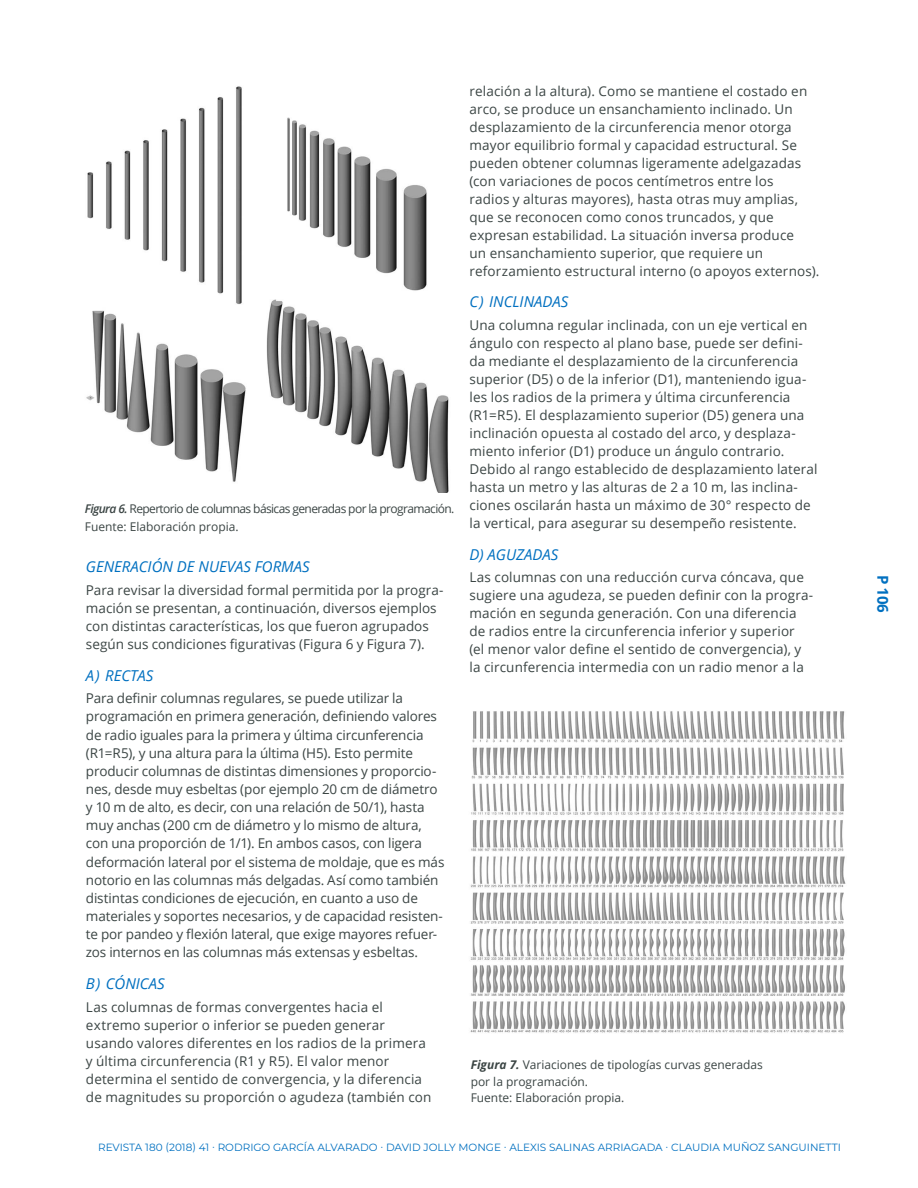
<style>
.page{position:relative;width:918px;height:1188px;background:#fff}
.page>*{position:absolute;margin:0;border:0;box-sizing:border-box;transform-origin:0 0}
.t1{font:italic 15px "Open Sans";color:#0070c0}
.t2{font:700 15px "Open Sans";color:#0070c0}
.t3{font:13.5px/18px "Open Sans";letter-spacing:.01em;color:#3b4544}
.t4{font:13.5px/18.1px "Open Sans";letter-spacing:-.01em;color:#3b4544}
.t5{font:12px/16.5px "Open Sans";color:#3b4544}
.t6{font:12px/18px "Open Sans";letter-spacing:-.05em;color:#3b4544}
.t7{font:10.5px "Montserrat";color:#0070c0}
.s1{font-weight:600;font-style:italic}
.s2{font-weight:700;font-style:italic}
</style>
<div class="page">
<img style="left:86px;top:86px;width:363px;height:407px">
<img style="left:470px;top:711px;width:376px;height:322px">
<p class="t6" style="left:85px;top:499px;width:371px"><span class="s1">Figura 6.</span> Repertorio de columnas básicas generadas por la programación.<br>Fuente: Elaboración propia.</p>
<p class="t1" style="left:86px;top:556px;width:225px">GENERACIÓN DE NUEVAS FORMAS</p>
<p class="t3" style="left:86px;top:580px;width:359px">Para revisar la diversidad formal permitida por la progra&shy;mación se presentan, a continuación, diversos ejemplos con distintas características, los que fueron agrupados según sus condiciones figurativas (Figura 6 y Figura 7).</p>
<p class="t1" style="left:86px;top:665px;width:69px">A) RECTAS</p>
<p class="t4" style="left:86px;top:689px;width:360px">Para definir columnas regulares, se puede utilizar la programación en primera generación, definiendo valores de radio iguales para la primera y última circunferencia (R1=R5), y una altura para la última (H5). Esto permite producir columnas de distintas dimensiones y proporcio&shy;nes, desde muy esbeltas (por ejemplo 20 cm de diámetro y 10 m de alto, es decir, con una relación de 50/1), hasta muy anchas (200 cm de diámetro y lo mismo de altura, con una proporción de 1/1). En ambos casos, con ligera deformación lateral por el sistema de moldaje, que es más notorio en las columnas más delgadas. Así como también distintas condiciones de ejecución, en cuanto a uso de materiales y soportes necesarios, y de capacidad resisten&shy;te por pandeo y flexión lateral, que exige mayores refuer&shy;zos internos en las columnas más extensas y esbeltas.</p>
<p class="t1" style="left:86px;top:973px;width:80px">B) CÓNICAS</p>
<p class="t3" style="left:86px;top:997px;width:347px">Las columnas de formas convergentes hacia el extremo superior o inferior se pueden generar usando valores diferentes en los radios de la primera y última circunferencia (R1 y R5). El valor menor determina el sentido de convergencia, y la diferencia de magnitudes su proporción o agudeza (también con</p>
<p class="t3" style="left:470px;top:82px;width:351px">relación a la altura). Como se mantiene el costado en arco, se produce un ensanchamiento inclinado. Un desplazamiento de la circunferencia menor otorga mayor equilibrio formal y capacidad estructural. Se pueden obtener columnas ligeramente adelgazadas (con variaciones de pocos centímetros entre los<br>radios y alturas mayores), hasta otras muy amplias, que se reconocen como conos truncados, y que expresan estabilidad. La situación inversa produce<br>un ensanchamiento superior, que requiere un reforzamiento estructural interno (o apoyos externos).</p>
<p class="t1" style="left:470px;top:292px;width:100px">C) INCLINADAS</p>
<p class="t3" style="left:470px;top:316px;width:350px">Una columna regular inclinada, con un eje vertical en ángulo con respecto al plano base, puede ser defini&shy;da mediante el desplazamiento de la circunferencia superior (D5) o de la inferior (D1), manteniendo igua&shy;les los radios de la primera y última circunferencia (R1=R5). El desplazamiento superior (D5) genera una inclinación opuesta al costado del arco, y desplaza&shy;miento inferior (D1) produce un ángulo contrario.<br>Debido al rango establecido de desplazamiento lateral hasta un metro y las alturas de 2 a 10 m, las inclina&shy;ciones oscilarán hasta un máximo de 30° respecto de la vertical, para asegurar su desempeño resistente.</p>
<p class="t1" style="left:470px;top:544px;width:90px">D) AGUZADAS</p>
<p class="t3" style="left:470px;top:568px;width:345px">Las columnas con una reducción curva cóncava, que sugiere una agudeza, se pueden definir con la progra&shy;mación en segunda generación. Con una diferencia de radios entre la circunferencia inferior y superior<br>(el menor valor define el sentido de convergencia), y la circunferencia intermedia con un radio menor a la</p>
<p class="t5" style="left:471px;top:1056px;width:294px"><span class="s2">Figura 7.</span> Variaciones de tipologías curvas generadas por la programación.<br>Fuente: Elaboración propia.</p>
<p class="t7" style="left:98px;top:1140px;width:744px">REVISTA 180 (2018) 41 · RODRIGO GARCÍA ALVARADO · DAVID JOLLY MONGE · ALEXIS SALINAS ARRIAGADA · CLAUDIA MUÑOZ SANGUINETTI</p>
<p class="t2" style="left:894px;top:575px;width:39px;rotate:90deg">P 106</p>
</div>
